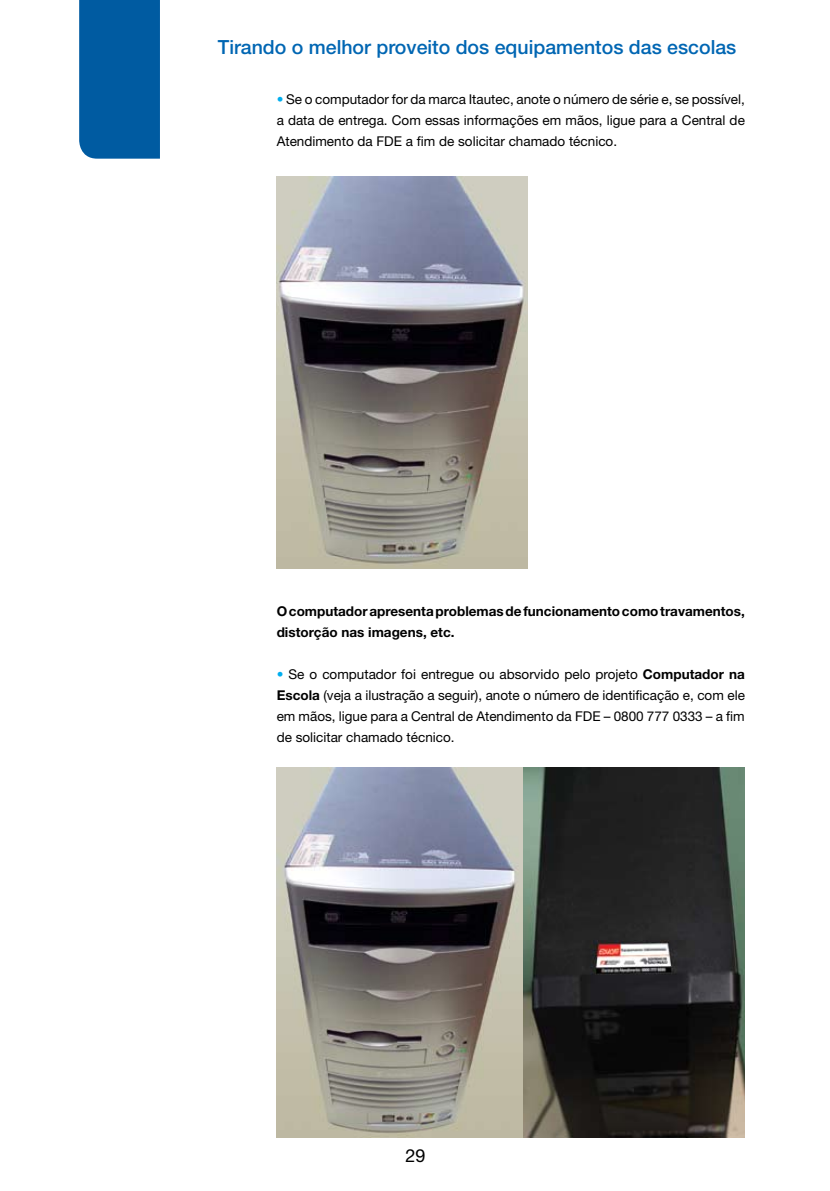
<style>
.page{position:relative;width:830px;height:1191px;background:#fff}
.page>*{position:absolute;margin:0;border:0;box-sizing:border-box;transform-origin:0 0}
.t1{font:500 19.5px "Helvetica Neue";color:#0066b3}
.t2{font:18px "Helvetica Neue";color:#000}
.t3{font:13.5px/21px "Helvetica Neue";color:#000;text-align:justify}
.t4{font:700 13.5px/21px "Helvetica Neue";color:#000}
.s1{color:#00aeef}
.s2{font-weight:700}
</style>
<div class="page">
<div style="left:79px;top:0;width:81px;height:159px;background:#005ba1"></div>
<img style="left:276px;top:767px;width:468px;height:370px">
<img style="left:276px;top:177px;width:251px;height:391px">
<h1 class="t1" style="left:218px;top:35px;width:520px">Tirando o melhor proveito dos equipamentos das escolas</h1>
<p class="t3" style="left:276px;top:89px;width:469px"><span class="s1">•</span> Se o computador for da marca Itautec, anote o número de série e, se possível, a data de entrega. Com essas informações em mãos, ligue para a Central de Atendimento da FDE a fim de solicitar chamado técnico.</p>
<p class="t4" style="left:276px;top:600px;width:469px">O computador apresenta problemas de funcionamento como travamentos, distorção nas imagens, etc.</p>
<p class="t3" style="left:276px;top:664px;width:469px"><span class="s1">•</span> Se o computador foi entregue ou absorvido pelo projeto <span class="s2">Computador na Escola</span> (veja a ilustração a seguir), anote o número de identificação e, com ele em mãos, ligue para a Central de Atendimento da FDE – 0800 777 0333 – a fim de solicitar chamado técnico.</p>
<h2 class="t2" style="left:405px;top:1145px;width:22px">29</h2>
</div>
